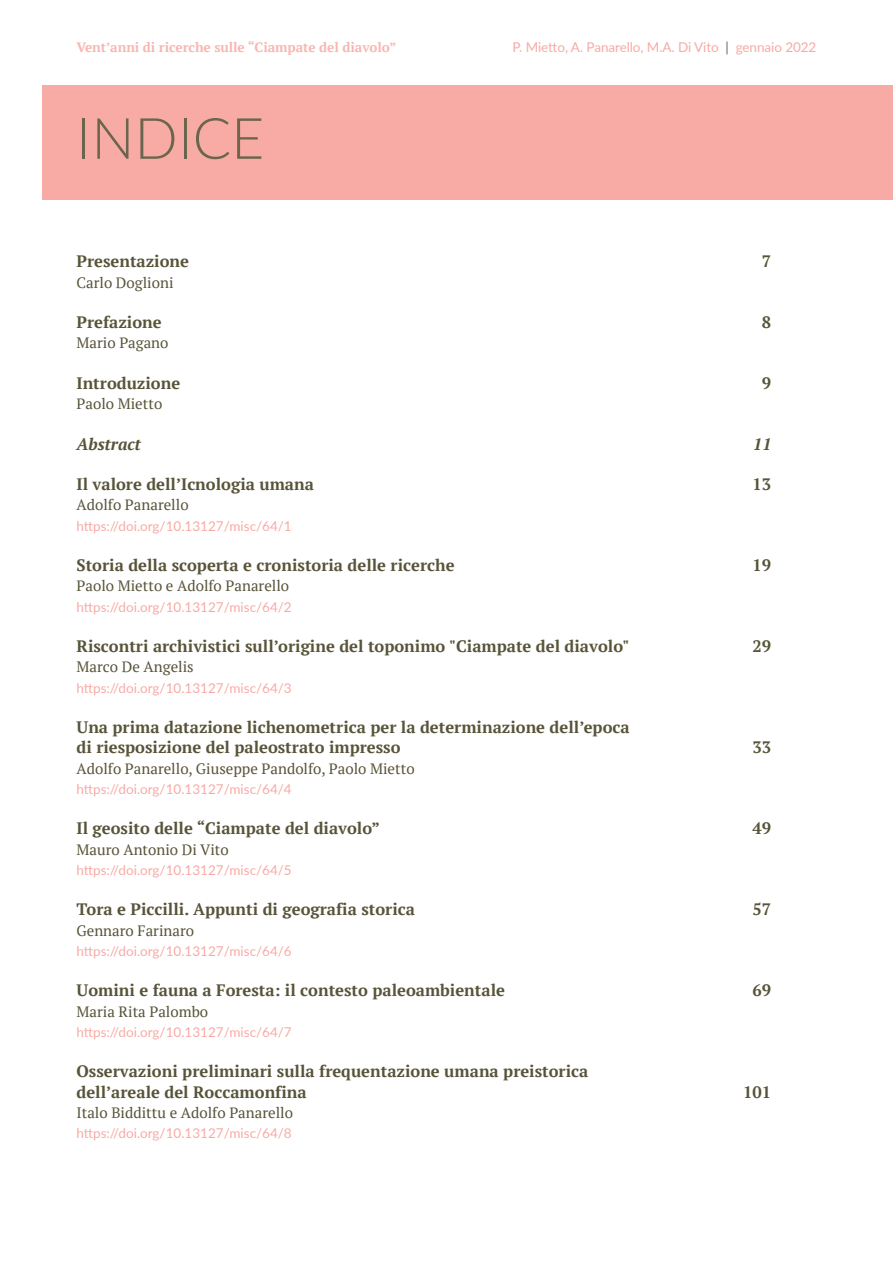
<style>
.page{position:relative;width:893px;height:1263px;background:#fff}
.page>*{position:absolute;margin:0;border:0;box-sizing:border-box;transform-origin:0 0}
.t1{font:300 57px "Lato";color:#6a654c}
.t2{font:700 16.5px "PT Serif";color:#585439}
.t3{font:italic 700 16.5px "PT Serif";color:#585439}
.t4{font:15px "PT Serif";color:#585439}
.t5{font:13.5px "Lato";color:#f8aaa5}
.t6{font:700 13.5px "PT Serif";letter-spacing:-.005em;color:#f9b6b1}
.s1{color:#6a654c}
</style>
<div class="page">
<div style="left:43px;top:85px;width:850px;height:115px;background:#f8aaa5"></div>
<p class="t6" style="left:77px;top:38px;width:321px">Vent’anni di ricerche sulle “Ciampate del diavolo”</p>
<p class="t5" style="left:513px;top:38px;width:305px">P. Mietto, A. Panarello, M.A. Di Vito <span class="s1">|</span> gennaio 2022</p>
<p class="t1" style="left:77px;top:103px;width:189px">INDICE</p>
<p class="t2" style="left:77px;top:250px;width:114px">Presentazione</p>
<p class="t2" style="left:762px;top:250px;width:11px">7</p>
<p class="t4" style="left:77px;top:272px;width:99px">Carlo Doglioni</p>
<p class="t2" style="left:77px;top:311px;width:87px">Prefazione</p>
<p class="t2" style="left:762px;top:311px;width:11px">8</p>
<p class="t4" style="left:77px;top:333px;width:93px">Mario Pagano</p>
<p class="t2" style="left:77px;top:372px;width:105px">Introduzione</p>
<p class="t2" style="left:762px;top:372px;width:11px">9</p>
<p class="t4" style="left:77px;top:394px;width:87px">Paolo Mietto</p>
<p class="t3" style="left:77px;top:433px;width:66px">Abstract</p>
<p class="t3" style="left:753px;top:433px;width:20px">11</p>
<p class="t2" style="left:77px;top:473px;width:239px">Il valore dell’Icnologia umana</p>
<p class="t2" style="left:753px;top:473px;width:20px">13</p>
<p class="t4" style="left:77px;top:495px;width:114px">Adolfo Panarello</p>
<p class="t5" style="left:77px;top:517px;width:217px">https://doi.org/10.13127/misc/64/1</p>
<p class="t2" style="left:77px;top:554px;width:380px">Storia della scoperta e cronistoria delle ricerche</p>
<p class="t2" style="left:753px;top:554px;width:20px">19</p>
<p class="t4" style="left:77px;top:576px;width:214px">Paolo Mietto e Adolfo Panarello</p>
<p class="t5" style="left:77px;top:598px;width:217px">https://doi.org/10.13127/misc/64/2</p>
<p class="t2" style="left:77px;top:635px;width:554px">Riscontri archivistici sull’origine del toponimo "Ciampate del diavolo"</p>
<p class="t2" style="left:753px;top:635px;width:20px">29</p>
<p class="t4" style="left:77px;top:657px;width:119px">Marco De Angelis</p>
<p class="t5" style="left:77px;top:679px;width:217px">https://doi.org/10.13127/misc/64/3</p>
<p class="t2" style="left:77px;top:716px;width:555px">Una prima datazione lichenometrica per la determinazione dell’epoca</p>
<p class="t2" style="left:77px;top:736px;width:325px">di riesposizione del paleostrato impresso</p>
<p class="t2" style="left:753px;top:736px;width:20px">33</p>
<p class="t4" style="left:77px;top:758px;width:340px">Adolfo Panarello, Giuseppe Pandolfo, Paolo Mietto</p>
<p class="t5" style="left:77px;top:780px;width:217px">https://doi.org/10.13127/misc/64/4</p>
<p class="t2" style="left:77px;top:817px;width:305px">Il geosito delle “Ciampate del diavolo”</p>
<p class="t2" style="left:753px;top:817px;width:20px">49</p>
<p class="t4" style="left:77px;top:839px;width:154px">Mauro Antonio Di Vito</p>
<p class="t5" style="left:77px;top:861px;width:217px">https://doi.org/10.13127/misc/64/5</p>
<p class="t2" style="left:77px;top:898px;width:340px">Tora e Piccilli. Appunti di geografia storica</p>
<p class="t2" style="left:753px;top:898px;width:20px">57</p>
<p class="t4" style="left:77px;top:920px;width:119px">Gennaro Farinaro</p>
<p class="t5" style="left:77px;top:942px;width:217px">https://doi.org/10.13127/misc/64/6</p>
<p class="t2" style="left:77px;top:979px;width:430px">Uomini e fauna a Foresta: il contesto paleoambientale</p>
<p class="t2" style="left:753px;top:979px;width:20px">69</p>
<p class="t4" style="left:77px;top:1001px;width:133px">Maria Rita Palombo</p>
<p class="t5" style="left:77px;top:1023px;width:217px">https://doi.org/10.13127/misc/64/7</p>
<p class="t2" style="left:77px;top:1060px;width:513px">Osservazioni preliminari sulla frequentazione umana preistorica</p>
<p class="t2" style="left:77px;top:1081px;width:232px">dell’areale del Roccamonfina</p>
<p class="t2" style="left:743px;top:1081px;width:29px">101</p>
<p class="t4" style="left:77px;top:1103px;width:218px">Italo Biddittu e Adolfo Panarello</p>
<p class="t5" style="left:77px;top:1125px;width:217px">https://doi.org/10.13127/misc/64/8</p>
</div>
